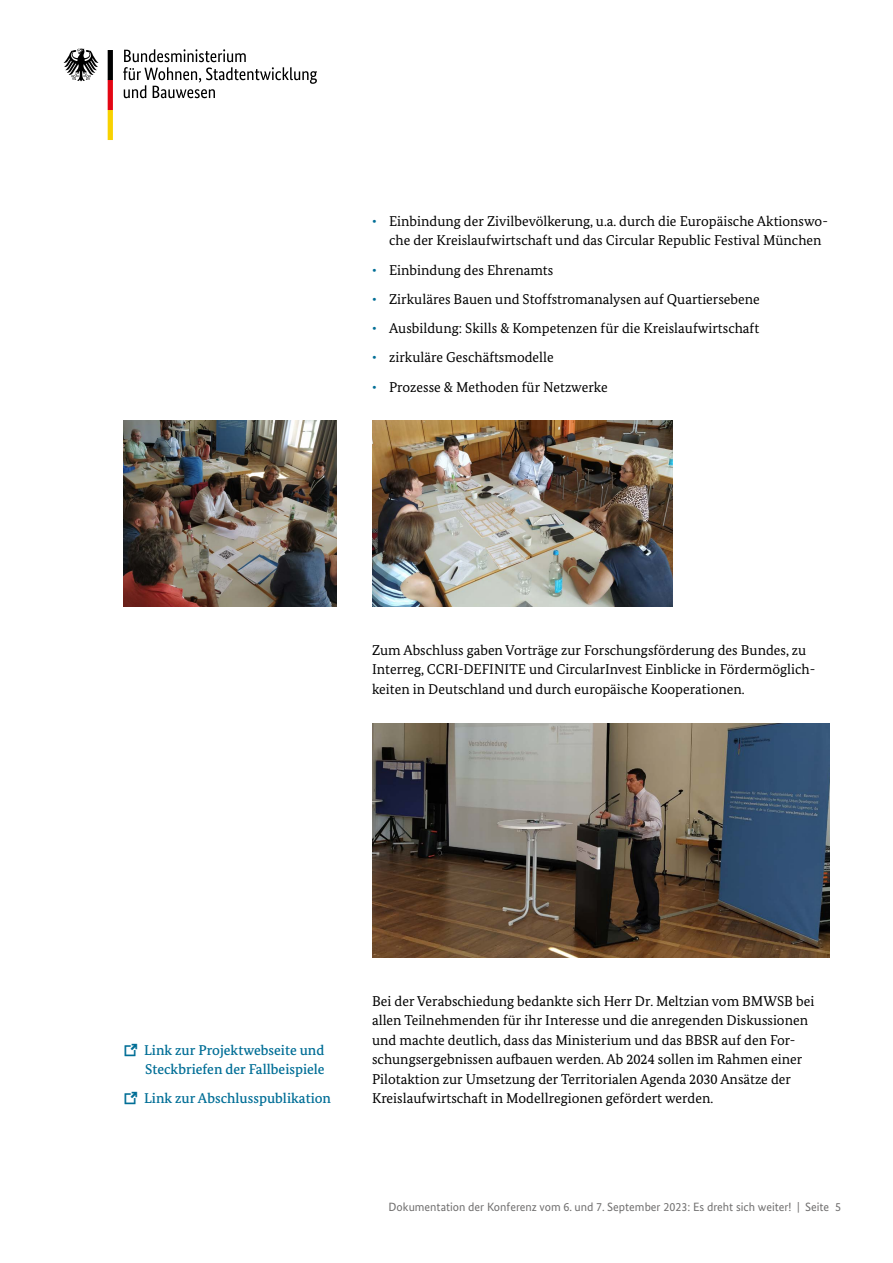
<style>
.page{position:relative;width:893px;height:1263px;background:#fff}
.page>*{position:absolute;margin:0;border:0;box-sizing:border-box;transform-origin:0 0}
._10_P{font:14.25px/19.5px "Bundes Serif";color:#000}
._10_P-2{font:500 14.25px/19.5px "Bundes Serif";color:#006e96}
.t1{font:12px "Bundes Sans";color:#706f6f}
.s1{color:#006e96}
</style>
<div class="page">
<svg style="left:123px;top:49px;width:194px;height:49px"></svg>
<svg style="left:64px;top:49px;width:35px;height:32px"></svg>
<svg style="left:108px;top:50px;width:5px;height:90px"></svg>
<img style="left:124px;top:421px;width:213px;height:185px">
<img style="left:372px;top:421px;width:300px;height:185px">
<img style="left:372px;top:723px;width:457px;height:234px">
<p class="_10_P" style="left:389px;top:211px;width:440px;text-indent:-17px"><span class="s1">∙</span> Einbindung der Zivilbevölkerung, u.a. durch die Europäische Aktionswo&shy;che der Kreislaufwirtschaft und das Circular Republic Festival München</p>
<p class="_10_P" style="left:372px;top:260px;width:183px"><span class="s1">∙</span> Einbindung des Ehrenamts</p>
<p class="_10_P" style="left:372px;top:289px;width:389px"><span class="s1">∙</span> Zirkuläres Bauen und Stoffstromanalysen auf Quartiersebene</p>
<p class="_10_P" style="left:372px;top:318px;width:389px"><span class="s1">∙</span> Ausbildung: Skills &amp; Kompetenzen für die Kreislaufwirtschaft</p>
<p class="_10_P" style="left:372px;top:347px;width:183px"><span class="s1">∙</span> zirkuläre Geschäftsmodelle</p>
<p class="_10_P" style="left:372px;top:377px;width:237px"><span class="s1">∙</span> Prozesse &amp; Methoden für Netzwerke</p>
<p class="_10_P" style="left:372px;top:640px;width:445px">Zum Abschluss gaben Vorträge zur Forschungsförderung des Bundes, zu<br>Interreg, CCRI-DEFINITE und CircularInvest Einblicke in Fördermöglich&shy;keiten in Deutschland und durch europäische Kooperationen.</p>
<p class="_10_P-2" style="left:144px;top:1040px;width:182px">Link zur Projektwebseite und<br>Steckbriefen der Fallbeispiele</p>
<p class="_10_P-2" style="left:144px;top:1088px;width:188px">Link zur Abschlusspublikation</p>
<p class="_10_P" style="left:372px;top:991px;width:444px">Bei der Verabschiedung bedankte sich Herr Dr. Meltzian vom BMWSB bei allen Teilnehmenden für ihr Interesse und die anregenden Diskussionen und machte deutlich, dass das Ministerium und das BBSR auf den For&shy;schungsergebnissen aufbauen werden. Ab 2024 sollen im Rahmen einer Pilotaktion zur Umsetzung der Territorialen Agenda 2030 Ansätze der Kreislaufwirtschaft in Modellregionen gefördert werden.</p>
<p class="t1" style="left:389px;top:1199px;width:454px">Dokumentation der Konferenz vom 6. und 7. September 2023: Es dreht sich weiter! | Seite 5</p>
</div>
